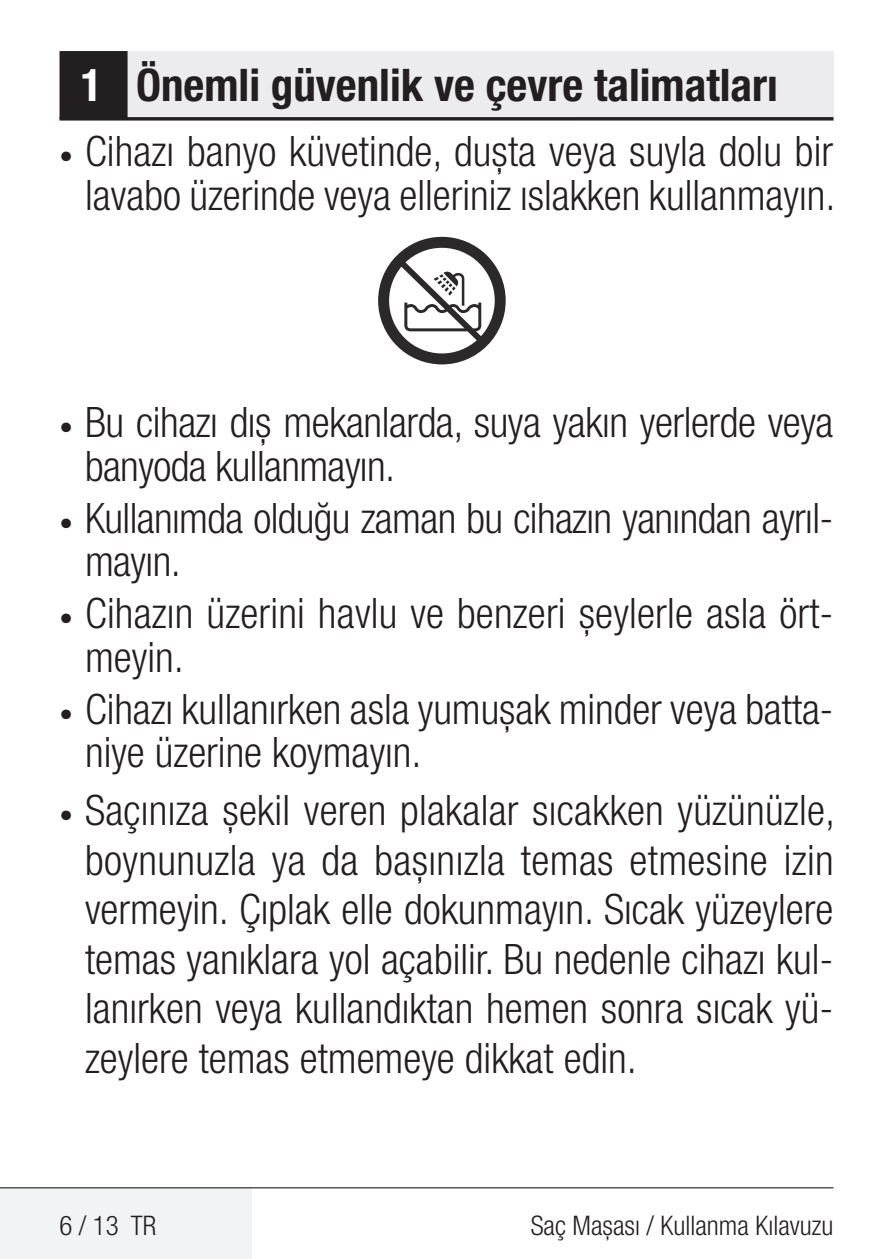
<style>
.page{position:relative;width:893px;height:1259px;background:#fff}
.page>*{position:absolute;margin:0;border:0;box-sizing:border-box;transform-origin:0 0}
.t1{font:700 condensed 45px "Helvetica Neue LT Pro";color:#231f20}
.t2{font:300 condensed 42px/43.5px "Helvetica Neue LT Pro";color:#231f20}
.t3{font:300 condensed 27px "Helvetica Neue LT Pro";color:#231f20}
.s1{color:#fff}
.s2{font-weight:700;font-size:27px}
</style>
<div class="page">
<div style="left:60px;top:51px;width:773px;height:68px;background:#ececee"></div>
<hr style="left:60px;top:117px;width:773px;height:3px;background:#231f20">
<div style="left:61px;top:53px;width:65px;height:65px;background:#231f20"></div>
<div style="left:60px;top:51px;width:68px;height:68px;border:3px solid #231f20"></div>
<div style="left:0;top:1188px;width:252px;height:71px;background:#f2f3f4"></div>
<hr style="left:0;top:1187px;width:833px;height:1px;background:#000">
<svg style="left:378px;top:237px;width:128px;height:127px"></svg>
<p class="t1" style="left:81px;top:58px;width:699px"><span class="s1">1</span> Önemli güvenlik ve çevre talimatları</p>
<p class="t2" style="left:60px;top:129px;width:778px;text-align:right"><span class="s2">•</span> Cihazı banyo küvetinde, duşta veya suyla dolu bir lavabo üzerinde veya elleriniz ıslakken kullanmayın.</p>
<p class="t2" style="left:85px;top:400px;width:750px;text-indent:-26px"><span class="s2">•</span> Bu cihazı dış mekanlarda, suya yakın yerlerde veya banyoda kullanmayın.</p>
<p class="t2" style="left:85px;top:496px;width:750px;text-indent:-26px"><span class="s2">•</span> Kullanımda olduğu zaman bu cihazın yanından ayrıl&shy;mayın.</p>
<p class="t2" style="left:85px;top:591px;width:750px;text-indent:-26px"><span class="s2">•</span> Cihazın üzerini havlu ve benzeri şeylerle asla ört&shy;meyin.</p>
<p class="t2" style="left:85px;top:687px;width:750px;text-indent:-26px"><span class="s2">•</span> Cihazı kullanırken asla yumuşak minder veya batta&shy;niye üzerine koymayın.</p>
<p class="t2" style="left:85px;top:785px;width:752px;line-height:49.5px;text-align:justify;text-indent:-26px"><span class="s2">•</span> Saçınıza şekil veren plakalar sıcakken yüzünüzle, boynunuzla ya da başınızla temas etmesine izin vermeyin. Çıplak elle dokunmayın. Sıcak yüzeylere temas yanıklara yol açabilir. Bu nedenle cihazı kul&shy;lanırken veya kullandıktan hemen sonra sıcak yü&shy;zeylere temas etmemeye dikkat edin.</p>
<p class="t3" style="left:60px;top:1210px;width:98px">6 / 13 TR</p>
<p class="t3" style="left:531px;top:1210px;width:304px">Saç Maşası / Kullanma Kılavuzu</p>
</div>
